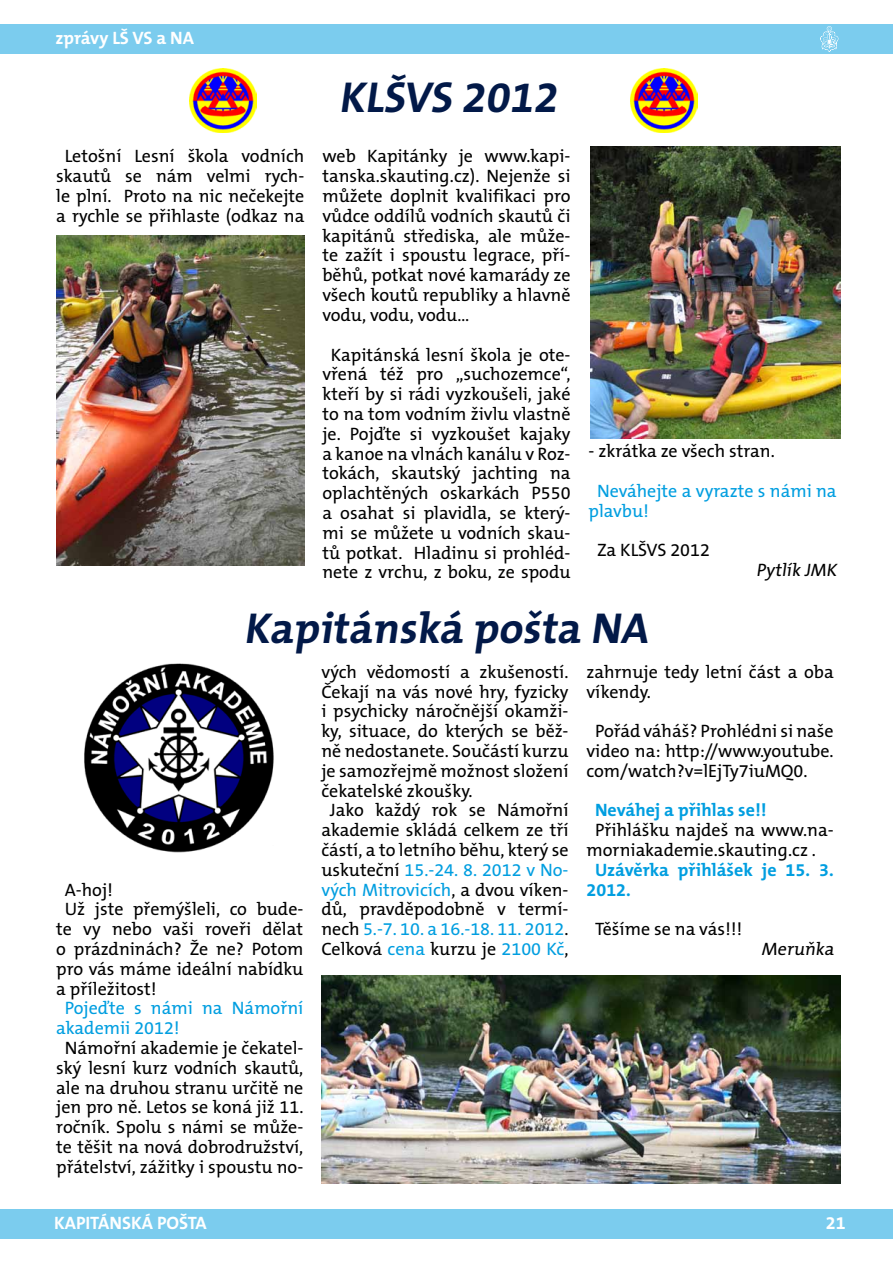
<style>
.page{position:relative;width:893px;height:1263px;background:#fff}
.page>*{position:absolute;margin:0;border:0;box-sizing:border-box;transform-origin:0 0}
.t1{font:700 43.5px "The Mix CE B7";color:#021948}
.t2{font:18px/19.8px "The Mix CE B5 Plain";color:#000;text-align:center}
.t3{font:18px/19.8px "The Mix CE B5 Plain";color:#009ee0}
.t4{font:700 18px/19.8px "The Mix CE B7";color:#009ee0}
.t5{font:700 18px "The Mix CE B7";color:#fff}
.s1{color:#000}
.s2{color:#009ee0}
</style>
<div class="page">
<div style="left:0;top:1209px;width:893px;height:30px;background:#7bccee"></div>
<div style="left:0;top:24px;width:893px;height:30px;background:#7bccee"></div>
<svg style="left:820px;top:26px;width:19px;height:26px"></svg>
<img style="left:591px;top:146px;width:249px;height:292px">
<img style="left:189px;top:68px;width:67px;height:65px">
<img style="left:630px;top:68px;width:67px;height:65px">
<img style="left:56px;top:236px;width:248px;height:329px">
<img style="left:84px;top:663px;width:190px;height:190px">
<img style="left:321px;top:975px;width:519px;height:209px">
<p class="t5" style="left:55px;top:28px;width:140px">zprávy LŠ VS a NA</p>
<h1 class="t1" style="left:339px;top:72px;width:227px">KLŠVS 2012</h1>
<p class="t2" style="left:56px;top:148px;width:250px">Letošní Lesní škola vodních skautů se nám velmi rych&shy;le plní. Proto na nic nečekejte a rychle se přihlaste (odkaz na</p>
<p class="t2" style="left:322px;top:148px;width:250px;text-align:justify">web Kapitánky je www.kapi&shy;tanska.skauting.cz). Nejenže si můžete doplnit kvalifikaci pro vůdce oddílů vodních skautů či kapitánů střediska, ale může&shy;te zažít i spoustu legrace, pří&shy;běhů, potkat nové kamarády ze všech koutů republiky a hlavně vodu, vodu, vodu…</p>
<p class="t2" style="left:322px;top:346px;width:250px">Kapitánská lesní škola je ote&shy;vřená též pro „suchozemce“, kteří by si rádi vyzkoušeli, jaké to na tom vodním živlu vlastně je. Pojďte si vyzkoušet kajaky a kanoe na vlnách kanálu v Roz&shy;tokách, skautský jachting na oplachtěných oskarkách P550 a osahat si plavidla, se který&shy;mi se můžete u vodních skau&shy;tů potkat. Hladinu si prohléd&shy;nete z vrchu, z boku, ze spodu</p>
<p class="t2" style="left:589px;top:442px;width:188px">- zkrátka ze všech stran.</p>
<p class="t3" style="left:589px;top:482px;width:250px;text-indent:8px">Neváhejte a vyrazte s námi na plavbu!</p>
<p class="t2" style="left:597px;top:541px;width:114px">Za KLŠVS 2012</p>
<p class="t2" style="left:756px;top:561px;width:85px">Pytlík JMK</p>
<h1 class="t1" style="left:244px;top:603px;width:413px">Kapitánská pošta NA</h1>
<p class="t2" style="left:65px;top:881px;width:50px">A-hoj!</p>
<p class="t2" style="left:65px;top:900px;width:240px">Už jste přemýšleli, co bude-</p>
<p class="t2" style="left:56px;top:920px;width:248px">te vy nebo vaši roveři dělat</p>
<p class="t2" style="left:56px;top:940px;width:249px">o prázdninách? Že ne? Potom</p>
<p class="t2" style="left:56px;top:960px;width:249px">pro vás máme ideální nabídku</p>
<p class="t2" style="left:56px;top:980px;width:102px">a příležitost!</p>
<p class="t3" style="left:56px;top:999px;width:249px;text-indent:8px">Pojeďte s námi na Námořní akademii 2012!</p>
<p class="t2" style="left:56px;top:1039px;width:249px">Námořní akademie je čekatel&shy;ský lesní kurz vodních skautů, ale na druhou stranu určitě ne jen pro ně. Letos se koná již 11. ročník. Spolu s námi se může&shy;te těšit na nová dobrodružství, přátelství, zážitky i spoustu no-</p>
<p class="t2" style="left:321px;top:663px;width:249px">vých vědomostí a zkušeností.</p>
<p class="t2" style="left:321px;top:683px;width:249px">Čekají na vás nové hry, fyzicky</p>
<p class="t2" style="left:321px;top:702px;width:249px">i psychicky náročnější okamži-</p>
<p class="t2" style="left:321px;top:722px;width:249px">ky, situace, do kterých se běž-</p>
<p class="t2" style="left:321px;top:742px;width:249px">ně nedostanete. Součástí kurzu</p>
<p class="t2" style="left:321px;top:762px;width:249px">je samozřejmě možnost složení</p>
<p class="t2" style="left:321px;top:782px;width:153px">čekatelské zkoušky.</p>
<p class="t2" style="left:330px;top:801px;width:240px">Jako každý rok se Námořní</p>
<p class="t2" style="left:321px;top:821px;width:249px">akademie skládá celkem ze tří</p>
<p class="t2" style="left:321px;top:841px;width:249px">částí, a to letního běhu, který se</p>
<p class="t3" style="left:321px;top:861px;width:249px"><span class="s1">uskuteční</span> 15.-24. 8. 2012 v No-</p>
<p class="t3" style="left:321px;top:881px;width:249px">vých Mitrovicích<span class="s1">, a dvou víken-</span></p>
<p class="t2" style="left:321px;top:900px;width:249px">dů, pravděpodobně v termí-</p>
<p class="t3" style="left:321px;top:920px;width:249px"><span class="s1">nech</span> 5.-7. 10. a 16.-18. 11. 2012<span class="s1">.</span></p>
<p class="t2" style="left:321px;top:940px;width:249px">Celková <span class="s2">cena</span> kurzu je <span class="s2">2100 Kč</span>,</p>
<p class="t2" style="left:587px;top:663px;width:249px;text-align:left">zahrnuje tedy letní část a oba víkendy.</p>
<p class="t2" style="left:587px;top:722px;width:249px;text-align:justify;text-indent:8px">Pořád váháš? Prohlédni si naše video na: http://www.youtube. com/watch?v=lEjTy7iuMQ0.</p>
<p class="t4" style="left:595px;top:801px;width:173px">Neváhej a přihlas se!!</p>
<p class="t2" style="left:587px;top:821px;width:249px;text-align:left;text-indent:8px">Přihlášku najdeš na www.na&shy;morniakademie.skauting.cz .</p>
<p class="t4" style="left:587px;top:861px;width:249px;text-indent:8px">Uzávěrka přihlášek je 15. 3.<br>2012.</p>
<p class="t2" style="left:595px;top:920px;width:149px">Těšíme se na vás!!!</p>
<p class="t2" style="left:761px;top:940px;width:77px">Meruňka</p>
<p class="t5" style="left:54px;top:1213px;width:154px">KAPITÁNSKÁ POŠTA</p>
<p class="t5" style="left:826px;top:1213px;width:21px">21</p>
</div>
